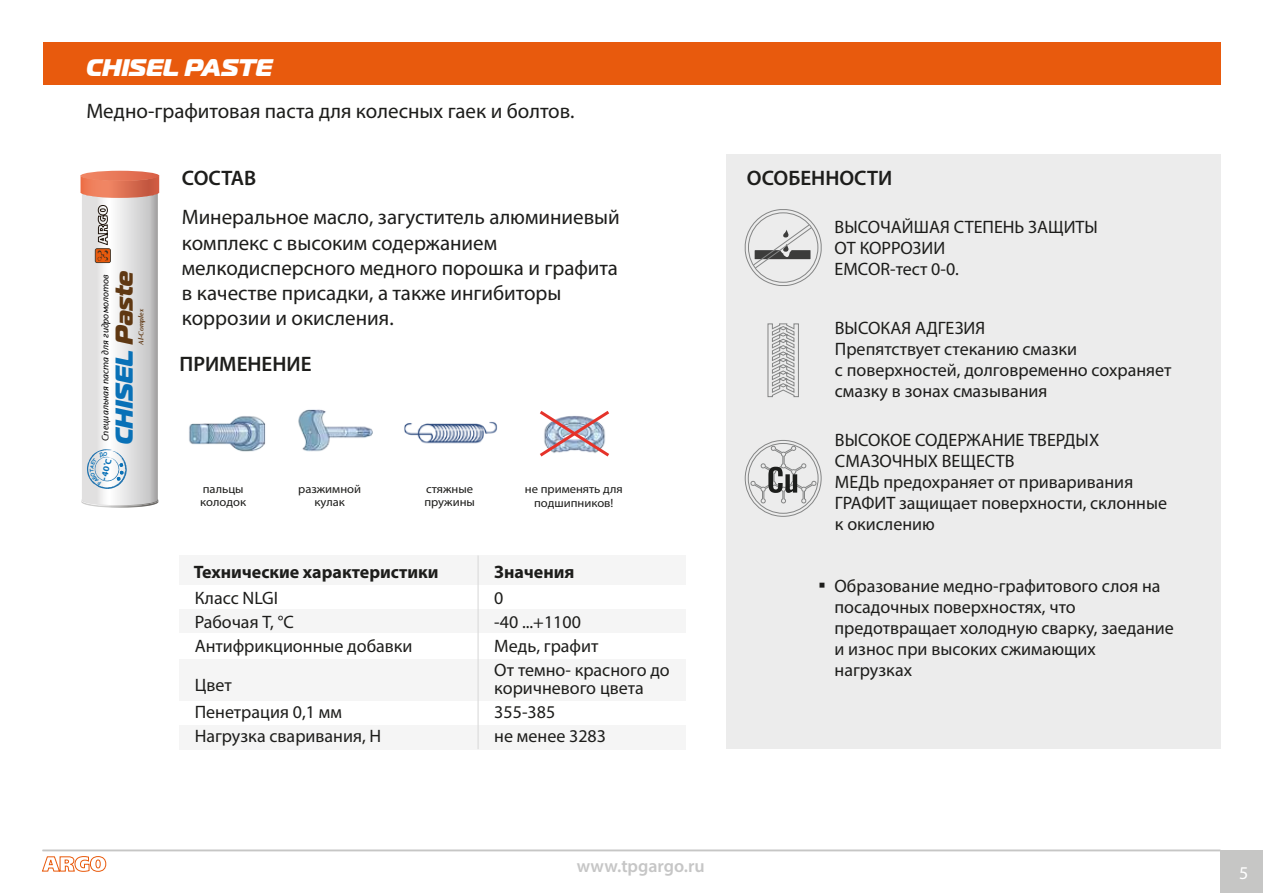
<style>
.page{position:relative;width:1263px;height:893px;background:#fff}
.page>*{position:absolute;margin:0;border:0;box-sizing:border-box;transform-origin:0 0}
.t1{font:italic 800 24.45px "Magistral";color:#0971b7}
.t2{font:italic 800 24px "Magistral";color:#fff}
.t3{font:21px/25.2px "Myriad Pro";color:#1d1d1b}
.t4{font:600 21px "Myriad Pro";color:#1d1d1b}
.t5{font:18px/21px "Myriad Pro";color:#1d1d1b}
.t6{font:700 18px "Myriad Pro";color:#1d1d1b}
.t7{font:600 18px "Myriad Pro";color:#c6c6c6}
.t8{font:italic 17.55px "Myriad Pro";color:#fff}
.t9{font:12px/13.5px "Myriad Pro";color:#1d1d1b;scale:1.05 1}
.t10{font:italic 9.75px "Seravek";color:#010000}
.t11{font:700 8.7px "Seravek";color:#0971b7}
.t12{font:italic 700 6.9px "Optima";color:#5f3813}
.s1{color:#5f3813}
.s2{font-family:"Koz Go Pr 6 N"}
.s3{font-style:normal;font-size:18px}
</style>
<div class="page">
<div style="left:43px;top:42px;width:1177px;height:43px;background:#e85a0d"></div>
<svg style="left:41px;top:856px;width:66px;height:16px"></svg>
<div style="left:1220px;top:850px;width:43px;height:43px;background:#c6c6c5"></div>
<hr style="left:43px;top:850px;width:1177px;height:1px;background:#c6c6c5">
<div style="left:726px;top:154px;width:494px;height:595px;background:#ececec"></div>
<div style="left:180px;top:725px;width:506px;height:24px;background:#f5f5f5"></div>
<div style="left:180px;top:609px;width:506px;height:24px;background:#f5f5f5"></div>
<div style="left:180px;top:659px;width:506px;height:41px;background:#f5f5f5"></div>
<div style="left:180px;top:555px;width:506px;height:30px;background:#f5f5f5"></div>
<hr style="left:477px;top:555px;width:2px;height:194px;background:#d9d9d9">
<svg style="left:767px;top:323px;width:32px;height:74px"></svg>
<svg style="left:745px;top:209px;width:77px;height:77px"></svg>
<div style="left:745px;top:440px;width:76px;height:77px;border:1px solid #848585;border-radius:50%"></div>
<div style="left:748px;top:443px;width:70px;height:71px;border:1px solid #848585;border-radius:50%"></div>
<svg style="left:750px;top:446px;width:67px;height:58px"></svg>
<img style="left:189px;top:416px;width:77px;height:36px">
<img style="left:298px;top:409px;width:75px;height:43px">
<img style="left:404px;top:421px;width:94px;height:23px">
<svg style="left:540px;top:411px;width:70px;height:46px"></svg>
<svg style="left:81px;top:171px;width:78px;height:337px"></svg>
<h2 class="t2" style="left:86px;top:51px;width:188px">CHISEL PASTE</h2>
<p class="t3" style="left:86px;top:98px;width:490px">Медно-графитовая паста для колесных гаек и болтов.</p>
<h1 class="t1" style="left:108px;top:445px;width:176px;rotate:-90deg">CHISEL <span class="s1">Paste</span></h1>
<p class="t10" style="left:97px;top:441px;width:168px;rotate:-90deg">Специальная паста для гидромолотов</p>
<p class="t11" style="left:97px;top:478px;width:23px;rotate:-77deg">-40˚C</p>
<p class="t12" style="left:137px;top:345px;width:37px;rotate:-90deg">Al-Complex</p>
<p class="t4" style="left:182px;top:164px;width:76px">СОСТАВ</p>
<p class="t3" style="left:182px;top:205px;width:440px">Минеральное масло, загуститель алюминиевый комплекс с высоким содержанием мелкодисперсного медного порошка и графита в качестве присадки, а также ингибиторы коррозии и окисления.</p>
<p class="t4" style="left:180px;top:350px;width:133px">ПРИМЕНЕНИЕ</p>
<p class="t9" style="left:200px;top:482px;width:45px">пальцы колодок</p>
<p class="t9" style="left:298px;top:482px;width:61px;text-align:center">разжимной кулак</p>
<p class="t9" style="left:424px;top:482px;width:50px">стяжные пружины</p>
<p class="t9" style="left:525px;top:482px;width:95px;text-align:center">не применять для подшипников!</p>
<p class="t6" style="left:194px;top:560px;width:246px">Технические характеристики</p>
<p class="t6" style="left:494px;top:560px;width:82px">Значения</p>
<p class="t5" style="left:195px;top:586px;width:219px;line-height:24px">Класс NLGI<br>Рабочая Т, °С<br>Антифрикционные добавки</p>
<p class="t5" style="left:195px;top:671px;width:149px;line-height:27px">Цвет<br>Пенетрация 0,1 мм</p>
<p class="t5" style="left:195px;top:725px;width:188px">Нагрузка сваривания, Н</p>
<p class="t5" style="left:494px;top:585px;width:177px;line-height:24px">0<br>-40 ...+1100<br>Медь, графит<br>От темно- красного до</p>
<p class="t5" style="left:494px;top:675px;width:151px;line-height:24px">коричневого цвета<br>355-385<br>не менее 3283</p>
<p class="t4" style="left:747px;top:165px;width:147px">ОСОБЕННОСТИ</p>
<p class="t5" style="left:835px;top:216px;width:265px">ВЫСОЧАЙШАЯ СТЕПЕНЬ ЗАЩИТЫ<br>ОТ КОРРОЗИИ<br>EMCOR-тест 0-0.</p>
<p class="t5" style="left:835px;top:317px;width:338px">ВЫСОКАЯ АДГЕЗИЯ<br>Препятствует стеканию смазки<br>с поверхностей, долговременно сохраняет смазку в зонах смазывания</p>
<p class="t5" style="left:835px;top:429px;width:334px">ВЫСОКОЕ СОДЕРЖАНИЕ ТВЕРДЫХ<br>СМАЗОЧНЫХ ВЕЩЕСТВ<br>МЕДЬ предохраняет от приваривания<br>ГРАФИТ защищает поверхности, склонные к окислению</p>
<p class="t5" style="left:834px;top:575px;width:341px;text-indent:-21px"><span class="s2">▪</span> Образование медно-графитового слоя на посадочных поверхностях, что предотвращает холодную сварку, заедание и износ при высоких сжимающих нагрузках</p>
<p class="t7" style="left:577px;top:854px;width:129px">www.tpgargo.ru</p>
<p class="t8" style="left:1237px;top:855px;width:13px">2<span class="s3">5</span></p>
</div>
